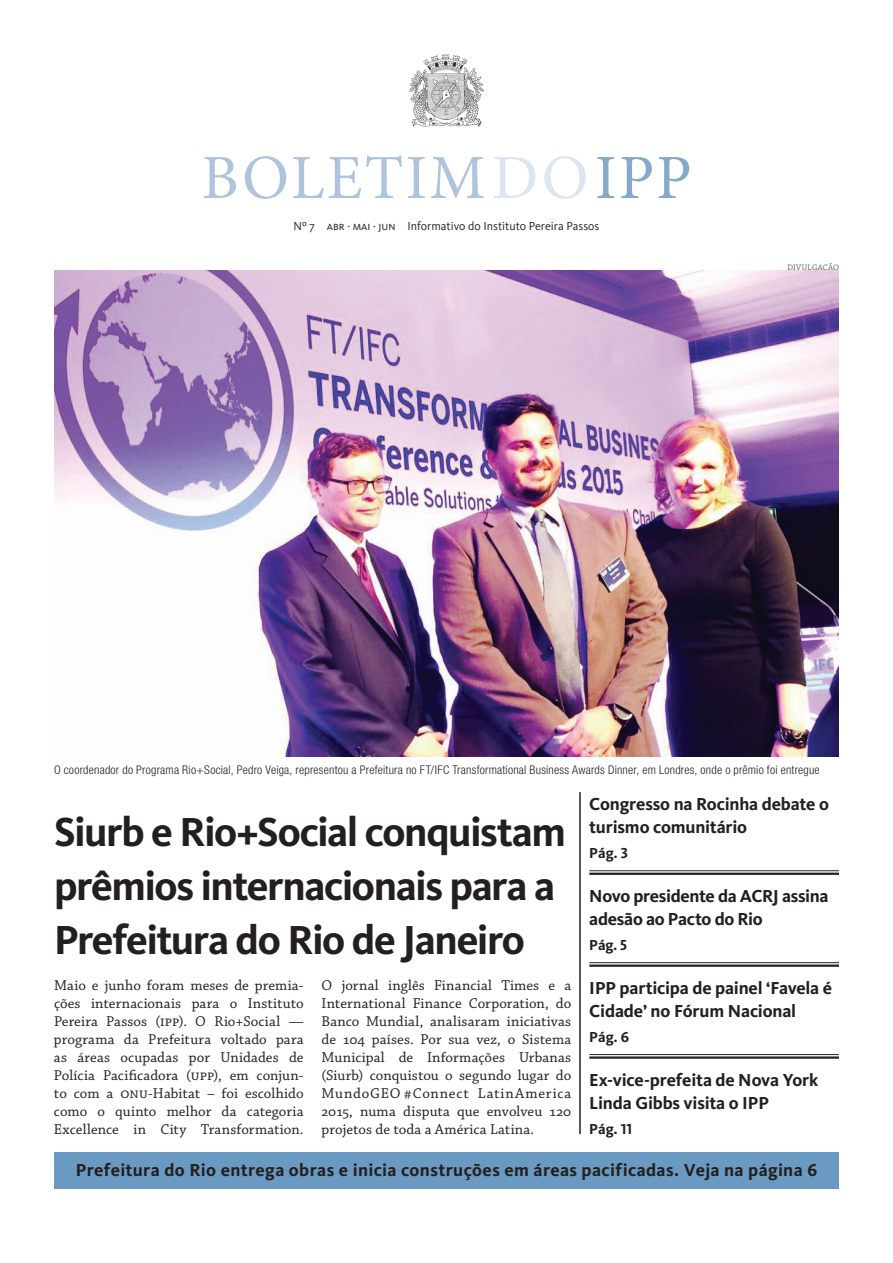
<style>
.page{position:relative;width:893px;height:1263px;background:#fff}
.page>*{position:absolute;margin:0;border:0;box-sizing:border-box;transform-origin:0 0}
.t1{font:63px "Minion Pro";letter-spacing:.035em;color:#afc4dc}
.t2{font:700 42px/54px "Kievit";letter-spacing:-.035em;color:#231f20}
.t3{font:700 18px/22.6px "Kievit";letter-spacing:-.01em;color:#231f20}
.t4{font:700 18px "Kievit";letter-spacing:.02em;color:#231f20}
.t5{font:15px/18px "Chaparral Pro";letter-spacing:.005em;color:#231f20;text-align:justify}
.t6{font:700 15px "Kievit";color:#231f20}
.t7{font:300 condensed 12px "Helvetica Neue LT Std";letter-spacing:.02em;color:#231f20}
.t8{font:12px "Kievit";color:#231f20}
.t9{font:300 8.25px "Chaparral Pro";letter-spacing:.035em;color:#231f20}
.s1{color:#dde6f0}
.s2{color:#84a9cc}
.s3{font-family:"Kievit Regular SC"}
.s4{font-family:"Kievit Bold SC";font-weight:400}
</style>
<div class="page">
<hr style="left:579px;top:792px;width:2px;height:342px;background:#231f20">
<hr style="left:589px;top:870px;width:250px;height:1px;background:#231f20">
<hr style="left:589px;top:873px;width:250px;height:2px;background:#231f20">
<hr style="left:589px;top:962px;width:250px;height:1px;background:#231f20">
<hr style="left:589px;top:964px;width:250px;height:3px;background:#231f20">
<hr style="left:589px;top:1054px;width:250px;height:1px;background:#231f20">
<hr style="left:589px;top:1056px;width:250px;height:3px;background:#231f20">
<div style="left:54px;top:1152px;width:785px;height:36px;background:#6a9ac1"></div>
<img style="left:54px;top:270px;width:785px;height:486px">
<img style="left:410px;top:54px;width:73px;height:72px">
<h1 class="t1" style="left:201px;top:136px;width:492px">BOLETIM<span class="s1">do</span><span class="s2">IPP</span></h1>
<p class="t8" style="left:293px;top:219px;width:307px">Nº 7 <span class="s3">abr</span> · <span class="s3">mai</span> · <span class="s3">jun</span> Informativo do Instituto Pereira Passos</p>
<p class="t9" style="left:787px;top:263px;width:53px">DIVULGAÇÃO</p>
<p class="t7" style="left:54px;top:763px;width:767px">O coordenador do Programa Rio+Social, Pedro Veiga, representou a Prefeitura no FT/IFC Transformational Business Awards Dinner, em Londres, onde o prêmio foi entregue</p>
<h2 class="t2" style="left:54px;top:805px;width:513px">Siurb e Rio+Social conquistam prêmios internacionais para a<br>Prefeitura do Rio de Janeiro</h2>
<p class="t5" style="left:54px;top:977px;width:251px">Maio e junho foram meses de premia&shy;ções internacionais para o Instituto Pereira Passos (ipp). O Rio+Social — programa da Prefeitura voltado para as áreas ocupadas por Unidades de Polícia Pacificadora (upp), em conjun&shy;to com a onu-Habitat – foi escolhido como o quinto melhor da categoria Excellence in City Transformation.</p>
<p class="t5" style="left:322px;top:977px;width:251px">O jornal inglês Financial Times e a International Finance Corporation, do Banco Mundial, analisaram iniciativas de 104 países. Por sua vez, o Sistema Municipal de Informações Urbanas (Siurb) conquistou o segundo lugar do MundoGEO #Connect LatinAmerica 2015, numa disputa que envolveu 120 projetos de toda a América Latina.</p>
<p class="t3" style="left:589px;top:793px;width:241px">Congresso na Rocinha debate o turismo comunitário</p>
<p class="t6" style="left:589px;top:844px;width:40px">Pág. <span class="s4">3</span></p>
<p class="t3" style="left:589px;top:885px;width:241px">Novo presidente da ACRJ assina adesão ao Pacto do Rio</p>
<p class="t6" style="left:589px;top:936px;width:39px">Pág. <span class="s4">5</span></p>
<p class="t3" style="left:589px;top:976px;width:244px">IPP participa de painel ‘Favela é<br>Cidade’ no Fórum Nacional</p>
<p class="t6" style="left:589px;top:1028px;width:41px">Pág. <span class="s4">6</span></p>
<p class="t3" style="left:589px;top:1068px;width:231px">Ex-vice-prefeita de Nova York<br>Linda Gibbs visita o IPP</p>
<p class="t6" style="left:589px;top:1120px;width:45px">Pág. <span class="s4">11</span></p>
<p class="t4" style="left:76px;top:1159px;width:743px">Prefeitura do Rio entrega obras e inicia construções em áreas pacificadas. Veja na página 6</p>
</div>
